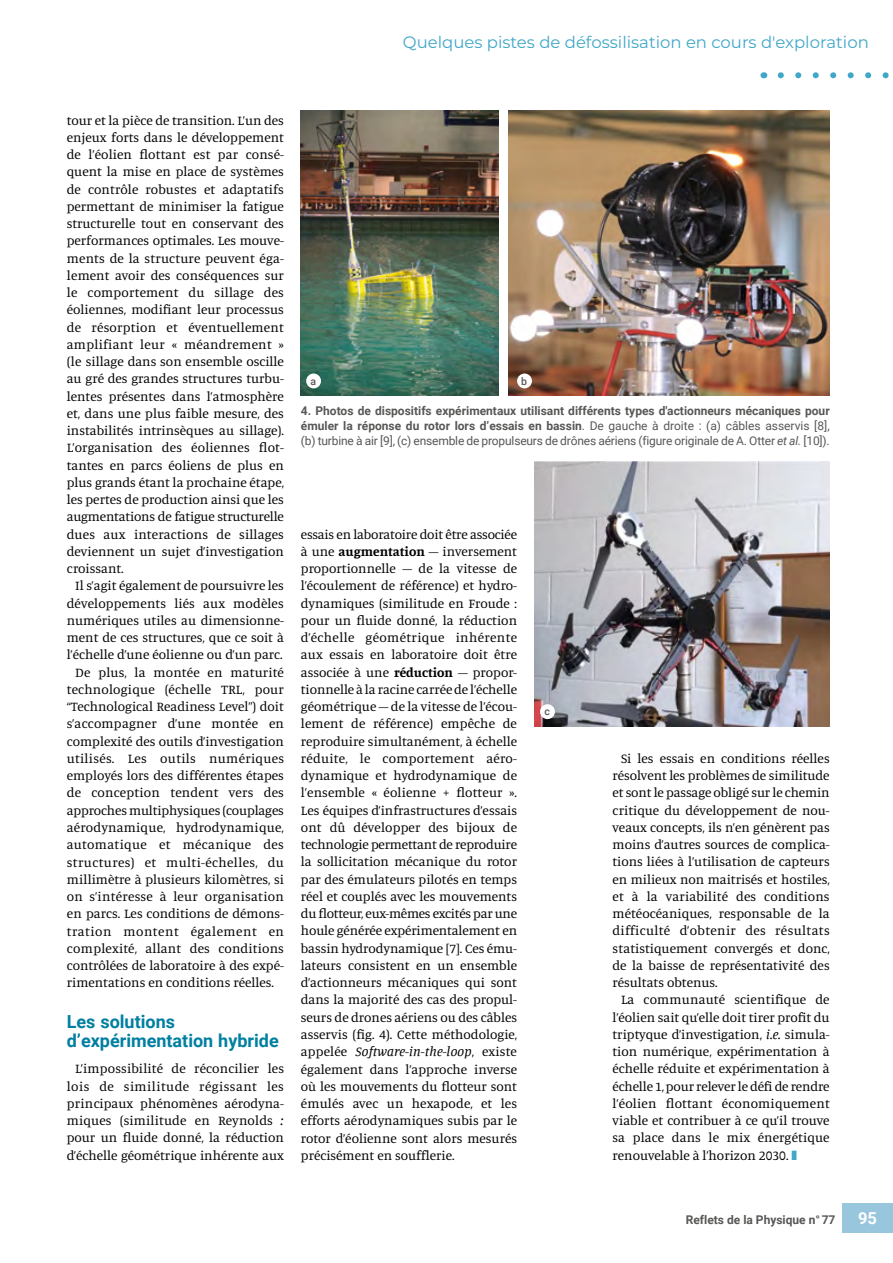
<style>
.page{position:relative;width:893px;height:1263px;background:#fff}
.page>*{position:absolute;margin:0;border:0;box-sizing:border-box;transform-origin:0 0}
.t1{font:700 18px/19.5px "Roboto";color:#007fa1}
.t2{font:16.5px "Montserrat";color:#40a7c8}
.t3{font:700 16.5px "Roboto";color:#fff}
.t4{font:13.5px/17.2px "Manuale";color:#000;text-align:justify}
.t5{font:13.5px "Manuale";letter-spacing:.02em;color:#000}
.t6{font:13.5px "Manuale";letter-spacing:.03em;color:#000}
.t7{font:13.5px "Manuale";letter-spacing:.025em;color:#000}
.t8{font:13.5px "Manuale";letter-spacing:.035em;color:#000}
.t9{font:700 12px/15px "Roboto";color:#575756;text-align:justify}
.t10{font:500 10.5px "Roboto";color:#575756}
.s1{font-style:italic}
.s2{font-weight:400}
.s3{font-weight:400;font-style:italic}
.s4{font-weight:700}
.s5{color:#40a7c8}
</style>
<div class="page">
<svg style="left:781px;top:72px;width:108px;height:6px"></svg>
<div style="left:842px;top:1203px;width:51px;height:30px;background:#97c6dd"></div>
<img style="left:509px;top:111px;width:320px;height:284px">
<img style="left:301px;top:111px;width:198px;height:284px">
<img style="left:535px;top:461px;width:294px;height:265px">
<div style="left:306px;top:373px;width:15px;height:15px;background:#fff;border-radius:50%"></div>
<div style="left:517px;top:373px;width:15px;height:15px;background:#fff;border-radius:50%"></div>
<div style="left:540px;top:704px;width:15px;height:15px;background:#fff;border-radius:50%"></div>
<p class="t2" style="left:403px;top:31px;width:467px">Quelques pistes de défossilisation en cours d'exploration</p>
<p class="t4" style="left:67px;top:111px;width:219px">tour et la pièce de transition. L’un des enjeux forts dans le développement de l’éolien flottant est par consé&shy;quent la mise en place de systèmes de contrôle robustes et adaptatifs permettant de minimiser la fatigue structurelle tout en conservant des performances optimales. Les mouve&shy;ments de la structure peuvent éga&shy;lement avoir des conséquences sur le comportement du sillage des éoliennes, modifiant leur processus de résorption et éventuellement amplifiant leur « méandrement » (le sillage dans son ensemble oscille au gré des grandes structures turbu&shy;lentes présentes dans l’atmosphère et, dans une plus faible mesure, des instabilités intrinsèques au sillage).<br>L’organisation des éoliennes flot&shy;tantes en parcs éoliens de plus en plus grands étant la prochaine étape, les pertes de production ainsi que les augmentations de fatigue structurelle dues aux interactions de sillages deviennent un sujet d’investigation croissant.</p>
<p class="t4" style="left:75px;top:577px;width:210px">Il s’agit également de poursuivre les</p>
<p class="t4" style="left:67px;top:594px;width:219px">développements liés aux modèles</p>
<p class="t4" style="left:67px;top:611px;width:219px">numériques utiles au dimensionne-</p>
<p class="t4" style="left:67px;top:628px;width:219px">ment de ces structures, que ce soit à</p>
<p class="t4" style="left:67px;top:646px;width:217px">l’échelle d’une éolienne ou d’un parc.</p>
<p class="t4" style="left:75px;top:663px;width:210px">De plus, la montée en maturité</p>
<p class="t4" style="left:67px;top:680px;width:219px">technologique (échelle TRL, pour</p>
<p class="t4" style="left:67px;top:697px;width:219px">“Technological Readiness Level”) doit</p>
<p class="t4" style="left:67px;top:715px;width:219px">s’accompagner d’une montée en</p>
<p class="t4" style="left:67px;top:732px;width:219px">complexité des outils d’investigation</p>
<p class="t5" style="left:67px;top:750px;width:219px">utilisés. Les outils numériques</p>
<p class="t4" style="left:67px;top:766px;width:219px">employés lors des différentes étapes</p>
<p class="t4" style="left:67px;top:784px;width:219px">de conception tendent vers des</p>
<p class="t4" style="left:67px;top:801px;width:219px">approches multiphysiques (couplages</p>
<p class="t4" style="left:67px;top:818px;width:219px">aérodynamique, hydrodynamique,</p>
<p class="t7" style="left:67px;top:836px;width:219px">automatique et mécanique des</p>
<p class="t6" style="left:67px;top:853px;width:219px">structures) et multi-échelles, du</p>
<p class="t4" style="left:67px;top:870px;width:219px">millimètre à plusieurs kilomètres, si</p>
<p class="t5" style="left:67px;top:888px;width:219px">on s’intéresse à leur organisation</p>
<p class="t4" style="left:67px;top:905px;width:219px">en parcs. Les conditions de démons-</p>
<p class="t8" style="left:67px;top:922px;width:219px">tration montent également en</p>
<p class="t4" style="left:67px;top:939px;width:219px">complexité, allant des conditions</p>
<p class="t4" style="left:67px;top:956px;width:219px">contrôlées de laboratoire à des expé-</p>
<p class="t4" style="left:67px;top:974px;width:209px">rimentations en conditions réelles.</p>
<h1 class="t1" style="left:67px;top:1011px;width:213px">Les solutions d’expérimentation hybride</h1>
<p class="t4" style="left:67px;top:1060px;width:219px;text-indent:9px">L’impossibilité de réconcilier les lois de similitude régissant les principaux phénomènes aérodyna&shy;miques (similitude en Reynolds <span class="s1">: </span>pour un fluide donné, la réduction d’échelle géométrique inhérente aux</p>
<p class="t10" style="left:310px;top:373px;width:7px">a</p>
<p class="t10" style="left:521px;top:373px;width:7px">b</p>
<p class="t9" style="left:301px;top:402px;width:530px">4. Photos de dispositifs expérimentaux utilisant différents types d'actionneurs mécaniques pour émuler la réponse du rotor lors d’essais en bassin<span class="s2">. De gauche à droite : (a) câbles asservis [8], (b) turbine à air [9], (c) ensemble de propulseurs de drônes aériens (figure originale de A. Otter</span> <span class="s3">et al.</span> <span class="s2">[10]).</span></p>
<p class="t4" style="left:301px;top:525px;width:218px">essais en laboratoire doit être associée à une <span class="s4">augmentation</span> – inversement proportionnelle – de la vitesse de l’écoulement de référence) et hydro&shy;dynamiques (similitude en Froude : pour un fluide donné, la réduction d’échelle géométrique inhérente aux essais en laboratoire doit être associée à une <span class="s4">réduction</span> – propor&shy;tionnelle à la racine carrée de l’échelle géométrique – de la vitesse de l’écou&shy;lement de référence) empêche de reproduire simultanément, à échelle réduite, le comportement aéro&shy;dynamique et hydrodynamique de l’ensemble « éolienne + flotteur ».<br>Les équipes d’infrastructures d’essais ont dû développer des bijoux de technologie permettant de reproduire la sollicitation mécanique du rotor par des émulateurs pilotés en temps réel et couplés avec les mouvements du flotteur, eux-mêmes excités par une houle générée expérimentalement en bassin hydrodynamique [7]. Ces ému&shy;lateurs consistent en un ensemble d’actionneurs mécaniques qui sont dans la majorité des cas des propul&shy;seurs de drones aériens ou des câbles asservis (fig. 4). Cette méthodologie, appelée <span class="s1">Software-in-the-loop</span>, existe également dans l’approche inverse où les mouvements du flotteur sont émulés avec un hexapode, et les efforts aérodynamiques subis par le rotor d’éolienne sont alors mesurés précisément en soufflerie.</p>
<p class="t10" style="left:544px;top:704px;width:7px">c</p>
<p class="t4" style="left:612px;top:749px;width:219px;text-indent:9px">Si les essais en conditions réelles résolvent les problèmes de similitude et sont le passage obligé sur le chemin critique du développement de nou&shy;veaux concepts, ils n’en génèrent pas moins d’autres sources de complica&shy;tions liées à l’utilisation de capteurs en milieux non maitrisés et hostiles, et à la variabilité des conditions météocéaniques, responsable de la difficulté d’obtenir des résultats statistiquement convergés et donc, de la baisse de représentativité des résultats obtenus.</p>
<p class="t4" style="left:612px;top:991px;width:219px;text-indent:9px">La communauté scientifique de l’éolien sait qu’elle doit tirer profit du triptyque d’investigation, <span class="s1">i.e.</span> simula&shy;tion numérique, expérimentation à échelle réduite et expérimentation à échelle 1, pour relever le défi de rendre l’éolien flottant économiquement viable et contribuer à ce qu’il trouve sa place dans le mix énergétique renouvelable à l’horizon 2030. <span class="s5">❚</span></p>
<p class="t9" style="left:686px;top:1212px;width:151px">Reflets de la Physique n° 77</p>
<p class="t3" style="left:858px;top:1207px;width:20px">95</p>
</div>
